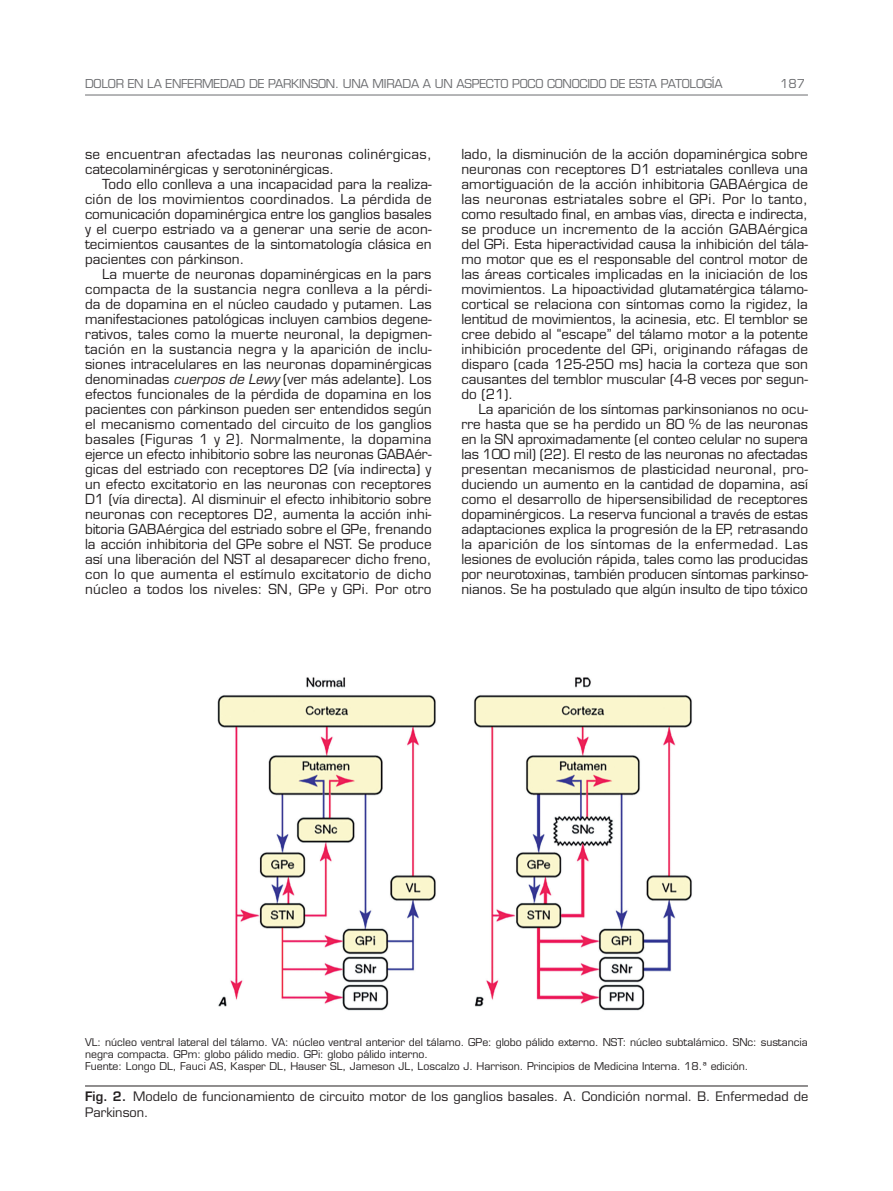
<style>
.page{position:relative;width:893px;height:1191px;background:#fff}
.page>*{position:absolute;margin:0;border:0;box-sizing:border-box;transform-origin:0 0}
.t1{font:13.5px/15px "Eurostile LT Std";color:#231f20;text-align:justify}
.t2{font:13.5px/15px "Eurostile LT Std";letter-spacing:.02em;color:#231f20}
.t3{font:12.75px/15.3px "Eurostile LT Std";letter-spacing:.01em;color:#231f20}
.t4{font:12px "Eurostile LT Std";letter-spacing:-.02em;color:#6c6d70}
.t5{font:10.5px/12px "Eurostile LT Std";color:#231f20}
.s1{font-style:italic}
.s2{font-weight:600}
</style>
<div class="page">
<hr style="left:85px;top:95px;width:723px;height:1px;background:#6c6d70">
<img style="left:217px;top:677px;width:475px;height:334px">
<hr style="left:85px;top:1085px;width:723px;height:1px;background:#231f20">
<p class="t4" style="left:85px;top:76px;width:639px">DOLOR EN LA ENFERMEDAD DE PARKINSON. UNA MIRADA A UN ASPECTO POCO CONOCIDO DE ESTA PATOLOGÍA</p>
<p class="t4" style="left:780px;top:76px;width:26px">187</p>
<p class="t2" style="left:85px;top:147px;width:348px">se encuentran afectadas las neuronas colinérgicas, catecolaminérgicas y serotoninérgicas.</p>
<p class="t1" style="left:85px;top:177px;width:348px;text-indent:17px">Todo ello conlleva a una incapacidad para la realiza&shy;ción de los movimientos coordinados. La pérdida de comunicación dopaminérgica entre los ganglios basales y el cuerpo estriado va a generar una serie de acon&shy;tecimientos causantes de la sintomatología clásica en pacientes con párkinson.</p>
<p class="t1" style="left:85px;top:267px;width:348px;text-indent:17px">La muerte de neuronas dopaminérgicas en la pars compacta de la sustancia negra conlleva a la pérdi&shy;da de dopamina en el núcleo caudado y putamen. Las manifestaciones patológicas incluyen cambios degene&shy;rativos, tales como la muerte neuronal, la depigmen&shy;tación en la sustancia negra y la aparición de inclu&shy;siones intracelulares en las neuronas dopaminérgicas denominadas <span class="s1">cuerpos de Lewy</span> (ver más adelante). Los efectos funcionales de la pérdida de dopamina en los pacientes con párkinson pueden ser entendidos según el mecanismo comentado del circuito de los ganglios basales (Figuras 1 y 2). Normalmente, la dopamina ejerce un efecto inhibitorio sobre las neuronas GABAér&shy;gicas del estriado con receptores D2 (vía indirecta) y un efecto excitatorio en las neuronas con receptores D1 (vía directa). Al disminuir el efecto inhibitorio sobre neuronas con receptores D2, aumenta la acción inhi&shy;bitoria GABAérgica del estriado sobre el GPe, frenando la acción inhibitoria del GPe sobre el NST. Se produce así una liberación del NST al desaparecer dicho freno, con lo que aumenta el estímulo excitatorio de dicho núcleo a todos los niveles: SN, GPe y GPi. Por otro</p>
<p class="t1" style="left:461px;top:147px;width:348px">lado, la disminución de la acción dopaminérgica sobre neuronas con receptores D1 estriatales conlleva una amortiguación de la acción inhibitoria GABAérgica de las neuronas estriatales sobre el GPi. Por lo tanto, como resultado final, en ambas vías, directa e indirecta, se produce un incremento de la acción GABAérgica del GPi. Esta hiperactividad causa la inhibición del tála&shy;mo motor que es el responsable del control motor de las áreas corticales implicadas en la iniciación de los movimientos. La hipoactividad glutamatérgica tálamo&shy;cortical se relaciona con síntomas como la rigidez, la lentitud de movimientos, la acinesia, etc. El temblor se cree debido al “escape” del tálamo motor a la potente inhibición procedente del GPi, originando ráfagas de disparo (cada 125-250 ms) hacia la corteza que son causantes del temblor muscular (4-8 veces por segun&shy;do (21).</p>
<p class="t1" style="left:461px;top:402px;width:348px;text-indent:17px">La aparición de los síntomas parkinsonianos no ocu&shy;rre hasta que se ha perdido un 80 % de las neuronas en la SN aproximadamente (el conteo celular no supera las 100 mil) (22). El resto de las neuronas no afectadas presentan mecanismos de plasticidad neuronal, pro&shy;duciendo un aumento en la cantidad de dopamina, así como el desarrollo de hipersensibilidad de receptores dopaminérgicos. La reserva funcional a través de estas adaptaciones explica la progresión de la EP, retrasando la aparición de los síntomas de la enfermedad. Las lesiones de evolución rápida, tales como las producidas por neurotoxinas, también producen síntomas parkinso&shy;nianos. Se ha postulado que algún insulto de tipo tóxico</p>
<p class="t5" style="left:85px;top:1036px;width:724px">VL: núcleo ventral lateral del tálamo. VA: núcleo ventral anterior del tálamo. GPe: globo pálido externo. NST: núcleo subtalámico. SNc: sustancia negra compacta. GPm: globo pálido medio. GPi: globo pálido interno.<br>Fuente: Longo DL, Fauci AS, Kasper DL, Hauser SL, Jameson JL, Loscalzo J. Harrison. Principios de Medicina Interna. 18.ª edición.</p>
<p class="t3" style="left:85px;top:1089px;width:725px"><span class="s2">Fig. 2.</span> Modelo de funcionamiento de circuito motor de los ganglios basales. A. Condición normal. B. Enfermedad de<br>Parkinson.</p>
</div>
